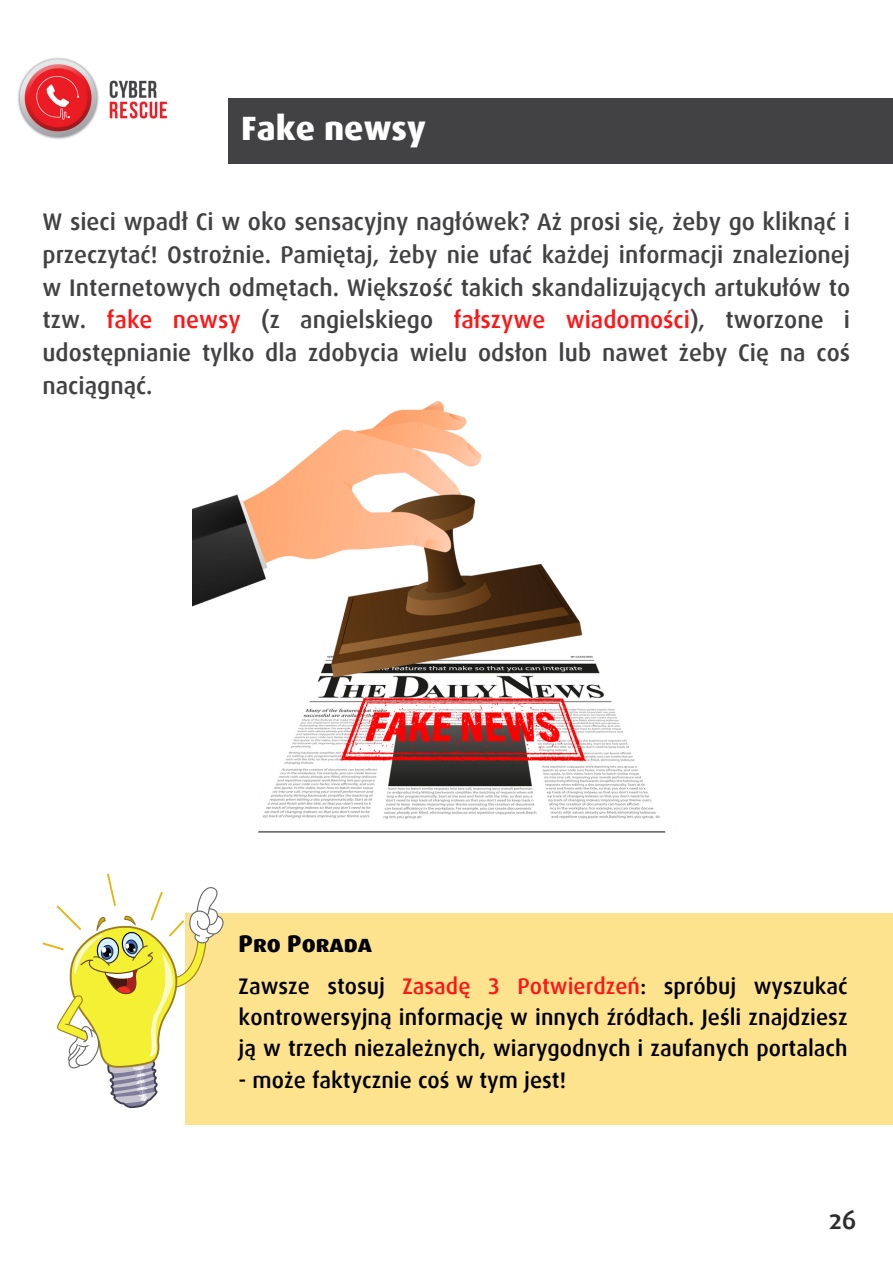
<style>
.page{position:relative;width:893px;height:1264px;background:#fff}
.page>*{position:absolute;margin:0;border:0;box-sizing:border-box;transform-origin:0 0}
.t1{font:800 33.75px "Dax Offc Pro";color:#fff}
.t2{font:500 27px "Dax Sc Offc Pro";color:#2e2e2e}
.t3{font:500 24px/32.5px "Dax Offc Pro";color:#424143;text-align:justify}
.t4{font:800 24px "Dax Sc Offc Pro";color:#000}
.t5{font:500 22.5px/31.5px "Dax Offc Pro";color:#000;text-align:justify}
.s1{color:#ff1616}
</style>
<div class="page">
<img style="left:17px;top:57px;width:149px;height:82px">
<div style="left:228px;top:99px;width:664px;height:65px;background:#424143"></div>
<div style="left:186px;top:912px;width:706px;height:212px;background:#fde38e"></div>
<svg style="left:42px;top:873px;width:181px;height:235px"></svg>
<img style="left:192px;top:401px;width:474px;height:432px">
<p class="t1" style="left:241px;top:114px;width:186px">Fake newsy</p>
<p class="t3" style="left:42px;top:207px;width:809px">W sieci wpadł Ci w oko sensacyjny nagłówek? Aż prosi się, żeby go kliknąć i przeczytać! Ostrożnie. Pamiętaj, żeby nie ufać każdej informacji znalezionej w Internetowych odmętach. Większość takich skandalizujących artukułów to tzw. <span class="s1">fake newsy</span> (z angielskiego <span class="s1">fałszywe wiadomości</span>), tworzone i udostępnianie tylko dla zdobycia wielu odsłon lub nawet żeby Cię na coś naciągnąć.</p>
<p class="t4" style="left:239px;top:933px;width:135px">Pro Porada</p>
<p class="t5" style="left:239px;top:971px;width:610px">Zawsze stosuj <span class="s1">Zasadę 3 Potwierdzeń</span>: spróbuj wyszukać kontrowersyjną informację w innych źródłach. Jeśli znajdziesz ją w trzech niezależnych, wiarygodnych i zaufanych portalach</p>
<p class="t5" style="left:239px;top:1065px;width:329px">- może faktycznie coś w tym jest!</p>
<p class="t2" style="left:828px;top:1207px;width:29px">26</p>
</div>
